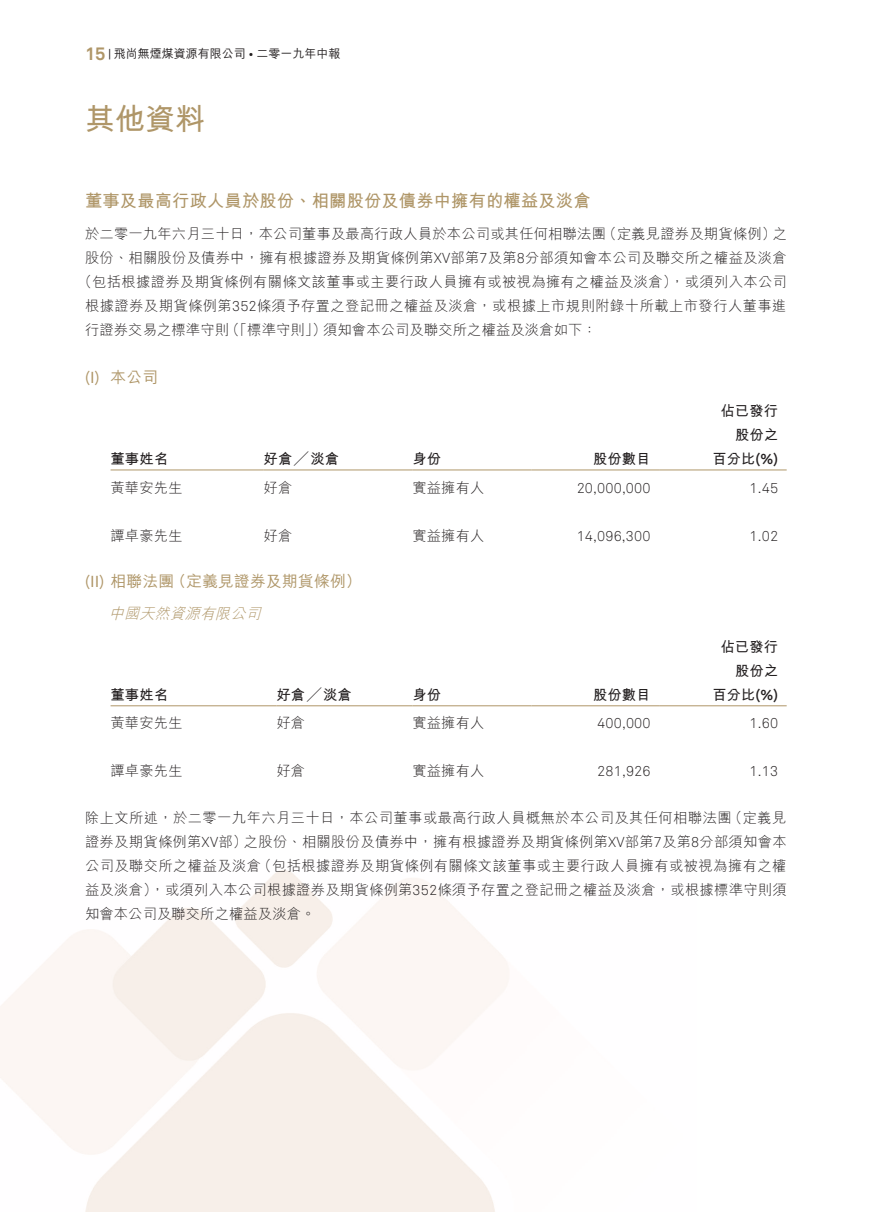
<style>
.page{position:relative;width:893px;height:1212px;background:#fff}
.page>*{position:absolute;margin:0;border:0;box-sizing:border-box;transform-origin:0 0}
.t1{font:700 30px "M Hei HK";color:#af9668}
.t2{font:700 18px "Akkurat Pro";color:#af9668}
.t3{font:700 17.25px "M Hei HK";letter-spacing:.01em;color:#af9668}
.t4{font:500 15.75px "M Hei HK";letter-spacing:.015em;color:#af9668}
.t5{font:15.75px "Akkurat Pro";color:#af9668}
.t6{font:italic 300 15px "M Hei HK";color:#af9668}
.t7{font:300 14.25px/24px "M Hei HK";letter-spacing:.025em;color:#231f20}
.t8{font:700 14.25px/24px "M Hei HK";letter-spacing:.01em;color:#231f20;text-align:right}
.t9{font:14.25px "Akkurat Light Pro";letter-spacing:.01em;color:#231f20}
.t10{font:500 12px "M Hei HK";color:#231f20}
.s1{font-family:"Akkurat Pro";font-weight:400}
.s2{font-family:"Akkurat Light Pro";font-weight:400}
.s3{font-family:"Akkurat Pro"}
.s4{font-family:"M Hei HK";font-weight:500}
</style>
<div class="page">
<hr style="left:111px;top:470px;width:153px;height:1px;background:#af9668">
<hr style="left:264px;top:470px;width:148px;height:1px;background:#af9668">
<hr style="left:412px;top:470px;width:119px;height:1px;background:#af9668">
<hr style="left:531px;top:470px;width:128px;height:1px;background:#af9668">
<hr style="left:659px;top:470px;width:128px;height:1px;background:#af9668">
<hr style="left:111px;top:705px;width:165px;height:1px;background:#af9668">
<hr style="left:276px;top:705px;width:136px;height:1px;background:#af9668">
<hr style="left:412px;top:705px;width:119px;height:1px;background:#af9668">
<hr style="left:531px;top:705px;width:128px;height:1px;background:#af9668">
<hr style="left:659px;top:705px;width:128px;height:1px;background:#af9668">
<p class="t2" style="left:85px;top:43px;width:22px">15</p>
<p class="t10" style="left:108px;top:45px;width:234px"><span class="s1">|</span> 飛尚無煙煤資源有限公司 <span class="s1">•</span> 二零一九年中報</p>
<h1 class="t1" style="left:85px;top:97px;width:121px">其他資料</h1>
<p class="t3" style="left:85px;top:188px;width:507px">董事及最高行政人員於股份、相關股份及債券中擁有的權益及淡倉</p>
<p class="t7" style="left:85px;top:221px;width:522px">於二零一九年六月三十日，本公司董事及最高行政人員於本公司或其任何相聯法團</p>
<p class="t7" style="left:85px;top:245px;width:703px">股份、相關股份及債券中，擁有根據證券及期貨條例第<span class="s2">XV</span>部第<span class="s2">7</span>及第<span class="s2">8</span>分部須知會本公司及聯交所之權益及淡倉</p>
<p class="t7" style="left:78px;top:269px;width:710px">（包括根據證券及期貨條例有關條文該董事或主要行政人員擁有或被視為擁有之權益及淡倉，）或須列入本公司</p>
<p class="t7" style="left:85px;top:293px;width:703px">根據證券及期貨條例第<span class="s2">352</span>條須予存置之登記冊之權益及淡倉，或根據上市規則附錄十所載上市發行人董事進</p>
<p class="t7" style="left:323px;top:317px;width:275px">須知會本公司及聯交所之權益及淡倉如下：</p>
<p class="t7" style="left:603px;top:221px;width:175px">（定義見證券及期貨條例）</p>
<p class="t7" style="left:773px;top:221px;width:16px">之</p>
<p class="t7" style="left:226px;top:317px;width:102px">（「標準守則」）</p>
<p class="t7" style="left:85px;top:317px;width:145px">行證券交易之標準守則</p>
<p class="t4" style="left:111px;top:366px;width:49px">本公司</p>
<p class="t5" style="left:85px;top:369px;width:16px">I( )</p>
<p class="t8" style="left:111px;top:446px;width:59px">董事姓名</p>
<p class="t7" style="left:111px;top:475px;width:73px">黃華安先生</p>
<p class="t8" style="left:264px;top:446px;width:77px">好倉╱淡倉</p>
<p class="t7" style="left:264px;top:475px;width:30px">好倉</p>
<p class="t8" style="left:412px;top:446px;width:30px">身份</p>
<p class="t7" style="left:412px;top:475px;width:73px">實益擁有人</p>
<p class="t8" style="left:593px;top:446px;width:59px">股份數目</p>
<p class="t9" style="left:577px;top:479px;width:75px">20,000,000</p>
<p class="t8" style="left:712px;top:398px;width:67px">佔已發行股份之<br>百分比 <span class="s3">%) (</span></p>
<p class="t9" style="left:750px;top:479px;width:30px">1.45</p>
<p class="t7" style="left:111px;top:523px;width:73px">譚卓豪先生</p>
<p class="t4" style="left:170px;top:569px;width:193px">（定義見證券及期貨條例(</p>
<p class="t7" style="left:264px;top:523px;width:30px">好倉</p>
<p class="t5" style="left:85px;top:572px;width:91px">(II) <span class="s4">相聯法團</span></p>
<p class="t6" style="left:109px;top:603px;width:158px">中國天然資源有限公司</p>
<p class="t7" style="left:412px;top:523px;width:73px">實益擁有人</p>
<p class="t9" style="left:577px;top:527px;width:75px">14,096,300</p>
<p class="t9" style="left:750px;top:527px;width:30px">1.02</p>
<p class="t8" style="left:111px;top:681px;width:59px">董事姓名</p>
<p class="t7" style="left:111px;top:710px;width:73px">黃華安先生</p>
<p class="t8" style="left:276px;top:681px;width:77px">好倉╱淡倉</p>
<p class="t7" style="left:276px;top:710px;width:30px">好倉</p>
<p class="t8" style="left:412px;top:681px;width:30px">身份</p>
<p class="t7" style="left:412px;top:710px;width:73px">實益擁有人</p>
<p class="t8" style="left:593px;top:681px;width:59px">股份數目</p>
<p class="t9" style="left:597px;top:715px;width:55px">400,000</p>
<p class="t8" style="left:712px;top:633px;width:67px">佔已發行股份之<br>百分比 <span class="s3">%) (</span></p>
<p class="t9" style="left:750px;top:715px;width:30px">1.60</p>
<p class="t7" style="left:111px;top:758px;width:73px">譚卓豪先生</p>
<p class="t7" style="left:276px;top:758px;width:30px">好倉</p>
<p class="t7" style="left:412px;top:758px;width:73px">實益擁有人</p>
<p class="t9" style="left:597px;top:763px;width:55px">281,926</p>
<p class="t9" style="left:750px;top:763px;width:30px">1.13</p>
<p class="t7" style="left:244px;top:805px;width:544px;text-indent:-159px">除上文所述，於二零一九年六月三十日，本公司董事或最高行政人員概無於本公司及其任何相聯法團<br>之股份、相關股份及債券中，擁有根據證券及期貨條例第<span class="s2">XV</span>部第<span class="s2">7</span>及第<span class="s2">8</span>分部須知會本</p>
<p class="t7" style="left:728px;top:805px;width:60px">（定義見</p>
<p class="t7" style="left:85px;top:829px;width:164px">證券及期貨條例第<span class="s2">XV</span>部）</p>
<p class="t7" style="left:258px;top:853px;width:530px">（包括根據證券及期貨條例有關條文該董事或主要行政人員擁有或被視為擁有之權</p>
<p class="t7" style="left:85px;top:853px;width:703px">公司及聯交所之權益及淡倉<br>益及淡倉，）或須列入本公司根據證券及期貨條例第<span class="s2">352</span>條須予存置之登記冊之權益及淡倉，或根據標準守則須知會本公司及聯交所之權益及淡倉。</p>
</div>
